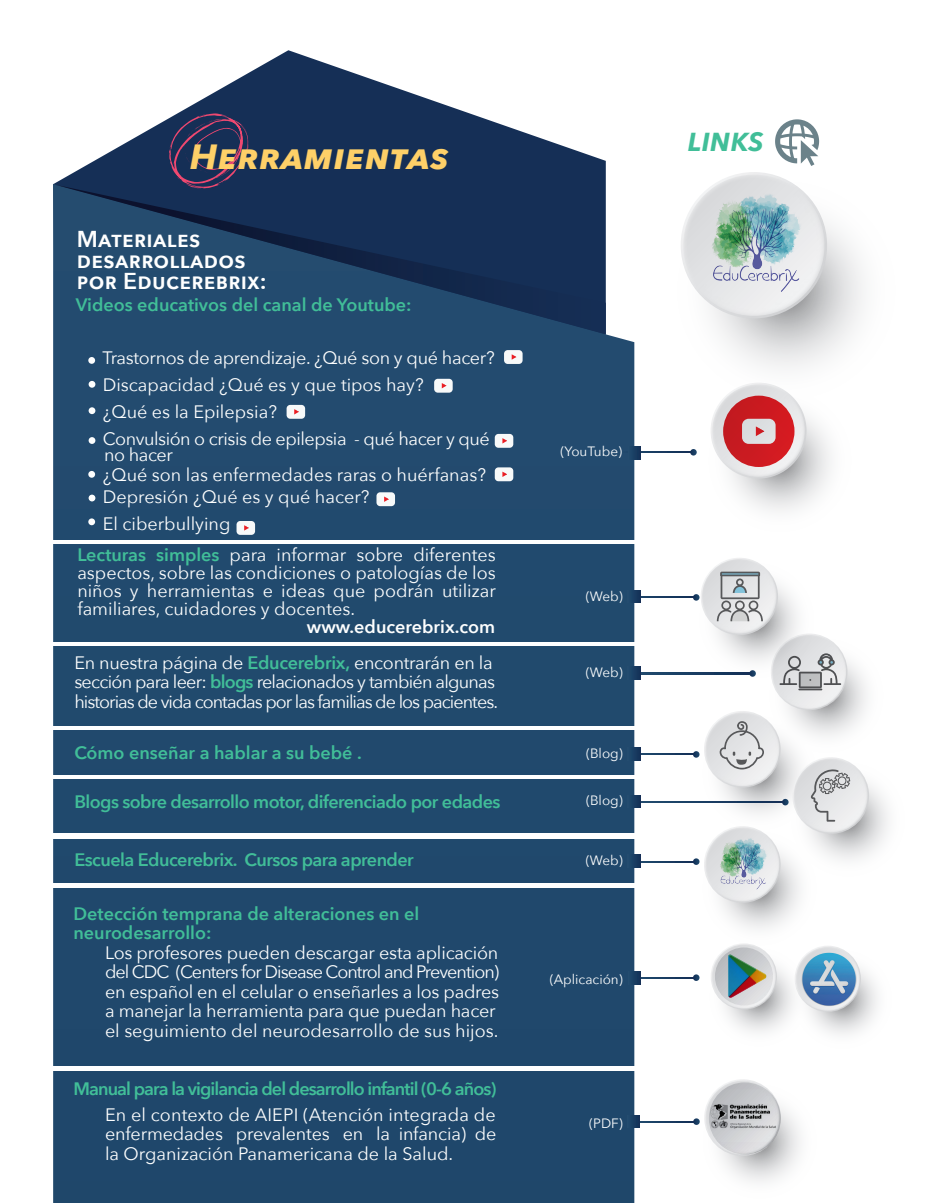
<style>
.page{position:relative;width:933px;height:1203px;background:#fff}
.page>*{position:absolute;margin:0;border:0;box-sizing:border-box;transform-origin:0 0}
.t1{font:italic 700 34.95px "Avenir Next";color:#fed068;scale:1.05 1}
.t2{font:italic 700 25.95px "Avenir Next";letter-spacing:.015em;color:#41be98}
.t3{font:600 22.95px/21px "Avenir Next";letter-spacing:.015em;color:#fff}
.t4{font:18px/19.5px "Avenir Next";letter-spacing:-.01em;color:#fdfefe}
.t5{font:18px/19.5px "Avenir Next";letter-spacing:-.04em;color:#fdfefe}
.t6{font:600 18px/19.5px "Avenir Next";color:#41be98}
.t7{font:600 18px "Avenir Next";letter-spacing:-.03em;color:#41be98}
.t8{font:600 18px "Avenir Next";letter-spacing:-.05em;color:#41be98}
.t9{font:600 18px "Avenir Next";color:#fdfefe}
.t10{font:13.5px "Avenir Next";color:#fdfefe}
.s1{font-weight:600;color:#41be98}
</style>
<div class="page">
<svg style="left:53px;top:50px;width:553px;height:134px;fill:#152f56"></svg>
<div style="left:53px;top:334px;width:581px;height:869px;background:#21496d"></div>
<svg style="left:53px;top:184px;width:553px;height:150px;background:#1c3c60"></svg>
<svg style="left:169px;top:113px;width:83px;height:75px;background:#313259"></svg>
<svg style="left:666px;top:171px;width:239px;height:239px"></svg>
<svg style="left:681px;top:172px;width:146px;height:146px"></svg>
<svg style="left:683px;top:175px;width:142px;height:141px"></svg>
<img style="left:693px;top:183px;width:127px;height:124px">
<div style="left:88px;top:357px;width:7px;height:7px;background:#fdfefe;border-radius:50%"></div>
<div style="left:89px;top:381px;width:6px;height:7px;background:#fdfefe;border-radius:50%"></div>
<div style="left:89px;top:407px;width:6px;height:7px;background:#fdfefe;border-radius:50%"></div>
<div style="left:89px;top:437px;width:6px;height:7px;background:#fdfefe;border-radius:50%"></div>
<div style="left:88px;top:471px;width:7px;height:7px;background:#fdfefe;border-radius:50%"></div>
<svg style="left:89px;top:495px;width:6px;height:6px"></svg>
<div style="left:88px;top:518px;width:7px;height:7px;background:#fdfefe;border-radius:50%"></div>
<svg style="left:701px;top:382px;width:157px;height:156px"></svg>
<svg style="left:711px;top:383px;width:96px;height:96px"></svg>
<div style="left:712px;top:384px;width:93px;height:93px;background:linear-gradient(to right,#dcdbdd,#ebeaeb);border-radius:50%"></div>
<div style="left:723px;top:396px;width:72px;height:71px;background:#cc1a21;border-radius:50%"></div>
<div style="left:742px;top:419px;width:34px;height:25px;background:#dcdfe1;border-radius:7px"></div>
<svg style="left:756px;top:426px;width:8px;height:10px"></svg>
<hr style="left:22px;top:540px;width:818px;height:4px;background:#fff">
<hr style="left:22px;top:642px;width:623px;height:4px;background:#fff">
<hr style="left:22px;top:726px;width:623px;height:4px;background:#fff">
<hr style="left:22px;top:775px;width:623px;height:4px;background:#fff">
<div style="left:22px;top:834px;width:818px;height:5px;background:#fff"></div>
<div style="left:22px;top:883px;width:818px;height:5px;background:#fff"></div>
<div style="left:22px;top:1066px;width:818px;height:5px;background:#fff"></div>
<svg style="left:763px;top:633px;width:126px;height:125px"></svg>
<svg style="left:771px;top:634px;width:76px;height:76px"></svg>
<div style="left:772px;top:635px;width:74px;height:74px;background:#e8e9ea;border-radius:50%"></div>
<svg style="left:780px;top:653px;width:61px;height:37px"></svg>
<svg style="left:696px;top:710px;width:126px;height:125px"></svg>
<svg style="left:704px;top:711px;width:77px;height:77px"></svg>
<div style="left:705px;top:712px;width:74px;height:74px;background:linear-gradient(to right,#dedfe1,#eeeeef);border-radius:50%"></div>
<svg style="left:720px;top:721px;width:44px;height:48px;background:#cccdcf"></svg>
<svg style="left:696px;top:825px;width:126px;height:126px"></svg>
<svg style="left:704px;top:826px;width:77px;height:77px"></svg>
<svg style="left:705px;top:828px;width:74px;height:74px"></svg>
<img style="left:710px;top:833px;width:67px;height:65px">
<svg style="left:785px;top:756px;width:125px;height:126px"></svg>
<svg style="left:792px;top:757px;width:77px;height:77px"></svg>
<div style="left:794px;top:759px;width:74px;height:74px;background:linear-gradient(to right,#dcdddf,#ebebec);border-radius:50%"></div>
<svg style="left:811px;top:769px;width:39px;height:53px;background:#ccccce"></svg>
<svg style="left:693px;top:557px;width:126px;height:126px"></svg>
<svg style="left:701px;top:558px;width:77px;height:77px"></svg>
<svg style="left:702px;top:559px;width:75px;height:75px;background:#e2e2e4"></svg>
<svg style="left:717px;top:572px;width:46px;height:49px;background:#babec0"></svg>
<svg style="left:617px;top:597px;width:76px;height:1px"></svg>
<svg style="left:693px;top:594px;width:7px;height:7px"></svg>
<hr style="left:633px;top:754px;width:61px;height:1px;background:#193c61">
<svg style="left:693px;top:751px;width:7px;height:7px"></svg>
<svg style="left:614px;top:452px;width:76px;height:1px"></svg>
<svg style="left:690px;top:449px;width:7px;height:7px"></svg>
<svg style="left:640px;top:673px;width:109px;height:1px"></svg>
<svg style="left:749px;top:670px;width:7px;height:7px"></svg>
<svg style="left:775px;top:119px;width:44px;height:47px"></svg>
<svg style="left:628px;top:748px;width:12px;height:12px"></svg>
<hr style="left:633px;top:861px;width:61px;height:1px;background:#193c61">
<svg style="left:693px;top:858px;width:7px;height:7px"></svg>
<hr style="left:633px;top:977px;width:61px;height:1px;background:#193c61">
<svg style="left:693px;top:974px;width:7px;height:7px"></svg>
<svg style="left:697px;top:1079px;width:125px;height:124px"></svg>
<svg style="left:704px;top:1079px;width:77px;height:77px"></svg>
<img style="left:709px;top:1083px;width:72px;height:71px">
<hr style="left:633px;top:1121px;width:61px;height:1px;background:#193c62">
<svg style="left:693px;top:1118px;width:7px;height:7px"></svg>
<svg style="left:628px;top:855px;width:12px;height:12px"></svg>
<svg style="left:628px;top:971px;width:13px;height:13px"></svg>
<svg style="left:627px;top:1115px;width:13px;height:13px"></svg>
<svg style="left:640px;top:802px;width:142px;height:1px"></svg>
<svg style="left:782px;top:799px;width:7px;height:6px"></svg>
<svg style="left:628px;top:795px;width:12px;height:13px"></svg>
<svg style="left:628px;top:667px;width:12px;height:12px"></svg>
<svg style="left:628px;top:590px;width:12px;height:13px"></svg>
<svg style="left:628px;top:446px;width:13px;height:13px"></svg>
<svg style="left:704px;top:943px;width:108px;height:108px"></svg>
<svg style="left:788px;top:945px;width:108px;height:108px"></svg>
<img style="left:783px;top:949px;width:92px;height:62px">
<div style="left:504px;top:350px;width:19px;height:14px;background:#f7f9f9;border-radius:4px"></div>
<svg style="left:512px;top:354px;width:4px;height:6px"></svg>
<div style="left:434px;top:379px;width:19px;height:14px;background:#f7f9f9;border-radius:4px"></div>
<svg style="left:442px;top:383px;width:4px;height:5px"></svg>
<div style="left:287px;top:405px;width:18px;height:14px;background:#f7f9f9;border-radius:4px"></div>
<svg style="left:294px;top:409px;width:5px;height:6px"></svg>
<div style="left:376px;top:492px;width:19px;height:14px;background:#f7f9f9;border-radius:4px"></div>
<svg style="left:384px;top:497px;width:5px;height:5px"></svg>
<div style="left:495px;top:434px;width:18px;height:14px;background:#f7f9f9;border-radius:4px"></div>
<svg style="left:502px;top:438px;width:5px;height:6px"></svg>
<div style="left:495px;top:467px;width:18px;height:14px;background:#f7f9f9;border-radius:4px"></div>
<svg style="left:502px;top:472px;width:5px;height:5px"></svg>
<div style="left:237px;top:521px;width:18px;height:14px;background:#f7f9f9;border-radius:4px"></div>
<svg style="left:244px;top:525px;width:5px;height:6px"></svg>
<img style="left:708px;top:943px;width:72px;height:70px">
<h1 class="t1" style="left:190px;top:126px;width:249px">HERRAMIENTAS</h1>
<p class="t3" style="left:77px;top:228px;width:191px">MATERIALES<br>DESARROLLADOS<br>POR EDUCEREBRIX:</p>
<p class="t6" style="left:76px;top:295px;width:337px">Videos educativos del canal de Youtube:</p>
<p class="t4" style="left:102px;top:343px;width:394px;line-height:27px">Trastornos de aprendizaje. ¿Qué son y qué hacer?<br>Discapacidad ¿Qué es y que tipos hay?<br>¿Qué es la Epilepsia?<br>Convulsión o crisis de epilepsia - qué hacer y qué</p>
<p class="t4" style="left:103px;top:444px;width:385px">no hacer<br>¿Qué son las enfermedades raras o huérfanas?</p>
<p class="t4" style="left:103px;top:483px;width:268px;line-height:27px">Depresión ¿Qué es y qué hacer?<br>El ciberbullying</p>
<p class="t4" style="left:77px;top:545px;width:420px;line-height:18px;text-align:justify"><span class="s1">Lecturas simples</span> para informar sobre diferentes aspectos, sobre las condiciones o patologías de los niños y herramientas e ideas que podrán utilizar familiares, cuidadores y docentes.</p>
<p class="t9" style="left:307px;top:612px;width:190px">www.educerebrix.com</p>
<p class="t5" style="left:74px;top:652px;width:425px">En nuestra página de <span class="s1">Educerebrix,</span> encontrarán en la sección para leer: <span class="s1">blogs</span> relacionados y también algunas historias de vida contadas por las familias de los pacientes.</p>
<p class="t6" style="left:74px;top:742px;width:289px">Cómo enseñar a hablar a su bebé .</p>
<p class="t7" style="left:74px;top:787px;width:428px">Blogs sobre desarrollo motor, diferenciado por edades</p>
<p class="t7" style="left:74px;top:844px;width:341px">Escuela Educerebrix. Cursos para aprender</p>
<p class="t6" style="left:74px;top:903px;width:347px">Detección temprana de alteraciones en el neurodesarrollo:</p>
<p class="t4" style="left:105px;top:942px;width:396px">Los profesores pueden descargar esta aplicación del CDC (Centers for Disease Control and Prevention) en español en el celular o enseñarles a los padres a manejar la herramienta para que puedan hacer el seguimiento del neurodesarrollo de sus hijos.</p>
<p class="t8" style="left:74px;top:1073px;width:425px">Manual para la vigilancia del desarrollo infantil (0-6 años)</p>
<p class="t4" style="left:105px;top:1104px;width:393px;text-align:justify">En el contexto de AIEPI (Atención integrada de enfermedades prevalentes en la infancia) de la Organización Panamericana de la Salud.</p>
<p class="t10" style="left:560px;top:439px;width:63px">(YouTube)</p>
<p class="t10" style="left:586px;top:585px;width:39px">(Web)</p>
<p class="t10" style="left:586px;top:661px;width:39px">(Web)</p>
<p class="t10" style="left:586px;top:742px;width:38px">(Blog)</p>
<p class="t10" style="left:586px;top:789px;width:38px">(Blog)</p>
<p class="t10" style="left:586px;top:848px;width:39px">(Web)</p>
<p class="t10" style="left:550px;top:968px;width:75px">(Aplicación)</p>
<p class="t10" style="left:589px;top:1112px;width:35px">(PDF)</p>
<h2 class="t2" style="left:688px;top:119px;width:77px">LINKS</h2>
</div>
